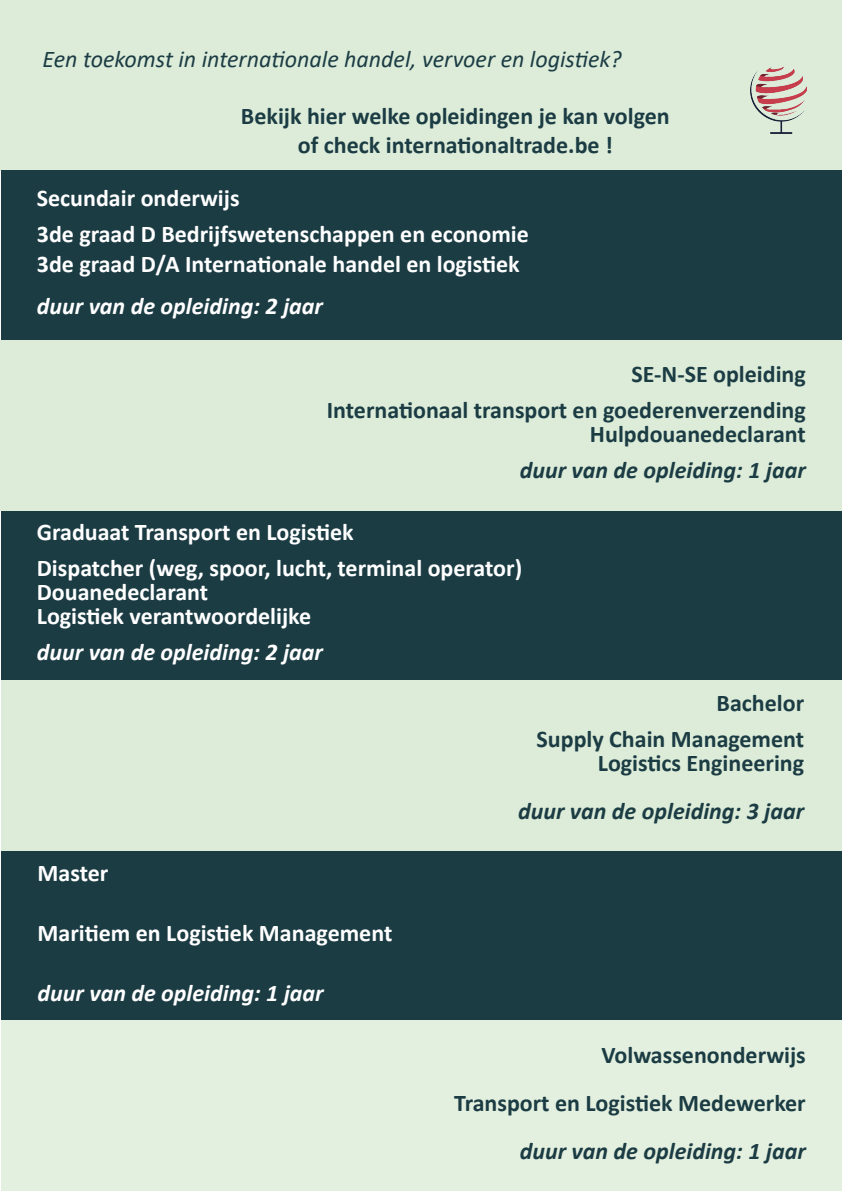
<style>
.page{position:relative;width:842px;height:1191px;background:#fff}
.page>*{position:absolute;margin:0;border:0;box-sizing:border-box;transform-origin:0 0}
.t1{font:700 24px/36px "Calibri";color:#fff}
.t2{font:700 24px/36px "Calibri";color:#1c3c44;text-align:right}
.t3{font:italic 700 24px "Calibri";color:#fff}
.t4{font:italic 700 24px "Calibri";color:#1c3c44}
.t5{font:italic 24px "Calibri";color:#1c3c44}
</style>
<div class="page">
<div style="left:0;top:0;width:842px;height:170px;background:#dcecd9"></div>
<div style="left:1px;top:170px;width:841px;height:170px;background:#1c3c44"></div>
<div style="left:1px;top:510px;width:841px;height:170px;background:#1c3c44"></div>
<div style="left:1px;top:850px;width:841px;height:170px;background:#1c3c44"></div>
<div style="left:0;top:340px;width:842px;height:170px;background:#dcecd9"></div>
<div style="left:1px;top:680px;width:841px;height:170px;background:#dcecd9"></div>
<img style="left:751px;top:67px;width:55px;height:66px">
<div style="left:1px;top:1020px;width:841px;height:171px;background:#e4f0df"></div>
<p class="t5" style="left:43px;top:42px;width:580px">Een toekomst in internationale handel, vervoer en logistiek?</p>
<p class="t2" style="left:241px;top:102px;width:430px;line-height:28.8px;text-align:center">Bekijk hier welke opleidingen je kan volgen of check internationaltrade.be !</p>
<p class="t1" style="left:37px;top:180px;width:493px">Secundair onderwijs<br>3de graad D Bedrijfswetenschappen en economie</p>
<p class="t1" style="left:37px;top:246px;width:484px">3de graad D/A Internationale handel en logistiek</p>
<p class="t3" style="left:37px;top:289px;width:288px">duur van de opleiding: 2 jaar</p>
<p class="t2" style="left:327px;top:356px;width:480px">SE-N-SE opleiding<br>Internationaal transport en goederenverzending</p>
<p class="t2" style="left:590px;top:416px;width:217px">Hulpdouanedeclarant</p>
<p class="t4" style="left:520px;top:453px;width:288px">duur van de opleiding: 1 jaar</p>
<p class="t1" style="left:37px;top:514px;width:487px">Graduaat Transport en Logistiek<br>Dispatcher (weg, spoor, lucht, terminal operator)</p>
<p class="t1" style="left:37px;top:580px;width:276px;line-height:24px">Douanedeclarant<br>Logistiek verantwoordelijke</p>
<p class="t3" style="left:37px;top:635px;width:288px">duur van de opleiding: 2 jaar</p>
<p class="t1" style="left:38px;top:854px;width:72px">Master</p>
<p class="t1" style="left:38px;top:914px;width:356px">Maritiem en Logistiek Management</p>
<p class="t3" style="left:38px;top:975px;width:288px">duur van de opleiding: 1 jaar</p>
<p class="t2" style="left:536px;top:684px;width:269px">Bachelor<br>Supply Chain Management</p>
<p class="t2" style="left:598px;top:744px;width:208px">Logistics Engineering</p>
<p class="t4" style="left:518px;top:793px;width:288px">duur van de opleiding: 3 jaar</p>
<p class="t2" style="left:454px;top:1030px;width:353px;line-height:48px">Volwassenonderwijs<br>Transport en Logistiek Medewerker</p>
<p class="t4" style="left:520px;top:1134px;width:288px">duur van de opleiding: 1 jaar</p>
</div>
